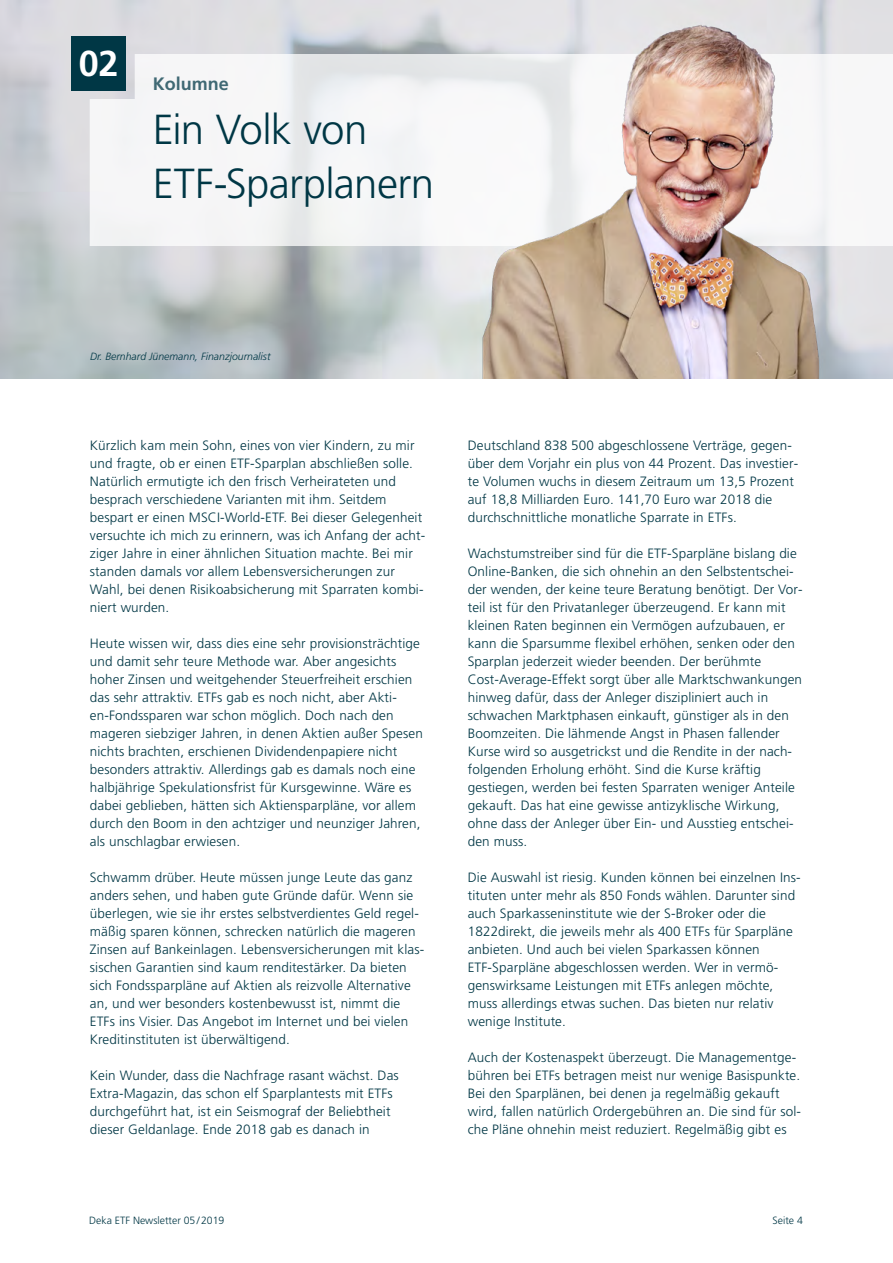
<style>
.page{position:relative;width:893px;height:1263px;background:#fff}
.page>*{position:absolute;margin:0;border:0;box-sizing:border-box;transform-origin:0 0}
.t1{font:300 42px/54px "Deka Frutiger OTPS";letter-spacing:-.015em;color:#003745}
.t2{font:700 18px "Deka Frutiger OTPS";color:#406974}
.t3{font:300 13.5px/18px "Deka Frutiger OTPS";letter-spacing:.01em;color:#003745}
.t4{font:italic 300 10.5px "Deka Frutiger OTPS";color:#003745}
.t5{font:300 10.5px "Deka Frutiger OTPS";color:#003745}
</style>
<div class="page">
<img style="left:0;top:0;width:374px;height:378px">
<svg style="left:90px;top:54px;width:284px;height:192px;fill:#f5f6f7"></svg>
<img style="left:374px;top:0;width:519px;height:378px">
<div style="left:72px;top:36px;width:54px;height:54px;background:#003745"></div>
<h2 class="t2" style="left:79px;top:73px;width:151px"><sup>02</sup> Kolumne</h2>
<h1 class="t1" style="left:153px;top:102px;width:283px">Ein Volk von<br>ETF-Sparplanern</h1>
<p class="t4" style="left:90px;top:350px;width:182px">Dr. Bernhard Jünemann, Finanzjournalist</p>
<p class="t3" style="left:90px;top:436px;width:337px">Kürzlich kam mein Sohn, eines von vier Kindern, zu mir und fragte, ob er einen ETF-Sparplan abschließen solle.<br>Natürlich ermutigte ich den frisch Verheirateten und besprach verschiedene Varianten mit ihm. Seitdem bespart er einen MSCI-World-ETF. Bei dieser Gelegenheit versuchte ich mich zu erinnern, was ich Anfang der acht&shy;ziger Jahre in einer ähnlichen Situation machte. Bei mir standen damals vor allem Lebensversicherungen zur Wahl, bei denen Risikoabsicherung mit Sparraten kombi&shy;niert wurden.</p>
<p class="t3" style="left:90px;top:634px;width:334px">Heute wissen wir, dass dies eine sehr provisionsträchtige und damit sehr teure Methode war. Aber angesichts hoher Zinsen und weitgehender Steuerfreiheit erschien das sehr attraktiv. ETFs gab es noch nicht, aber Akti&shy;en-Fondssparen war schon möglich. Doch nach den mageren siebziger Jahren, in denen Aktien außer Spesen nichts brachten, erschienen Dividendenpapiere nicht besonders attraktiv. Allerdings gab es damals noch eine halbjährige Spekulationsfrist für Kursgewinne. Wäre es dabei geblieben, hätten sich Aktiensparpläne, vor allem durch den Boom in den achtziger und neunziger Jahren, als unschlagbar erwiesen.</p>
<p class="t3" style="left:90px;top:868px;width:336px">Schwamm drüber. Heute müssen junge Leute das ganz anders sehen, und haben gute Gründe dafür. Wenn sie überlegen, wie sie ihr erstes selbstverdientes Geld regel&shy;mäßig sparen können, schrecken natürlich die mageren Zinsen auf Bankeinlagen. Lebensversicherungen mit klas&shy;sischen Garantien sind kaum renditestärker. Da bieten sich Fondssparpläne auf Aktien als reizvolle Alternative an, und wer besonders kostenbewusst ist, nimmt die ETFs ins Visier. Das Angebot im Internet und bei vielen Kreditinstituten ist überwältigend.</p>
<p class="t3" style="left:90px;top:1066px;width:310px">Kein Wunder, dass die Nachfrage rasant wächst. Das Extra-Magazin, das schon elf Sparplantests mit ETFs durchgeführt hat, ist ein Seismograf der Beliebtheit dieser Geldanlage. Ende 2018 gab es danach in</p>
<p class="t3" style="left:468px;top:436px;width:332px">Deutschland 838 500 abgeschlossene Verträge, gegen&shy;über dem Vorjahr ein plus von 44 Prozent. Das investier&shy;te Volumen wuchs in diesem Zeitraum um 13,5 Prozent auf 18,8 Milliarden Euro. 141,70 Euro war 2018 die durchschnittliche monatliche Sparrate in ETFs.</p>
<p class="t3" style="left:468px;top:544px;width:336px">Wachstumstreiber sind für die ETF-Sparpläne bislang die Online-Banken, die sich ohnehin an den Selbstentschei&shy;der wenden, der keine teure Beratung benötigt. Der Vor&shy;teil ist für den Privatanleger überzeugend. Er kann mit kleinen Raten beginnen ein Vermögen aufzubauen, er kann die Sparsumme flexibel erhöhen, senken oder den Sparplan jederzeit wieder beenden. Der berühmte Cost-Average-Effekt sorgt über alle Marktschwankungen hinweg dafür, dass der Anleger diszipliniert auch in schwachen Marktphasen einkauft, günstiger als in den Boomzeiten. Die lähmende Angst in Phasen fallender Kurse wird so ausgetrickst und die Rendite in der nach&shy;folgenden Erholung erhöht. Sind die Kurse kräftig gestiegen, werden bei festen Sparraten weniger Anteile gekauft. Das hat eine gewisse antizyklische Wirkung, ohne dass der Anleger über Ein- und Ausstieg entschei&shy;den muss.</p>
<p class="t3" style="left:468px;top:868px;width:335px">Die Auswahl ist riesig. Kunden können bei einzelnen Ins&shy;tituten unter mehr als 850 Fonds wählen. Darunter sind auch Sparkasseninstitute wie der S-Broker oder die 1822direkt, die jeweils mehr als 400 ETFs für Sparpläne anbieten. Und auch bei vielen Sparkassen können ETF-Sparpläne abgeschlossen werden. Wer in vermö&shy;genswirksame Leistungen mit ETFs anlegen möchte, muss allerdings etwas suchen. Das bieten nur relativ wenige Institute.</p>
<p class="t3" style="left:468px;top:1048px;width:335px">Auch der Kostenaspekt überzeugt. Die Managementge&shy;bühren bei ETFs betragen meist nur wenige Basispunkte.<br>Bei den Sparplänen, bei denen ja regelmäßig gekauft wird, fallen natürlich Ordergebühren an. Die sind für sol&shy;che Pläne ohnehin meist reduziert. Regelmäßig gibt es</p>
<p class="t5" style="left:89px;top:1214px;width:137px">Deka ETF Newsletter 05/2019</p>
<p class="t5" style="left:773px;top:1214px;width:32px">Seite 4</p>
</div>
